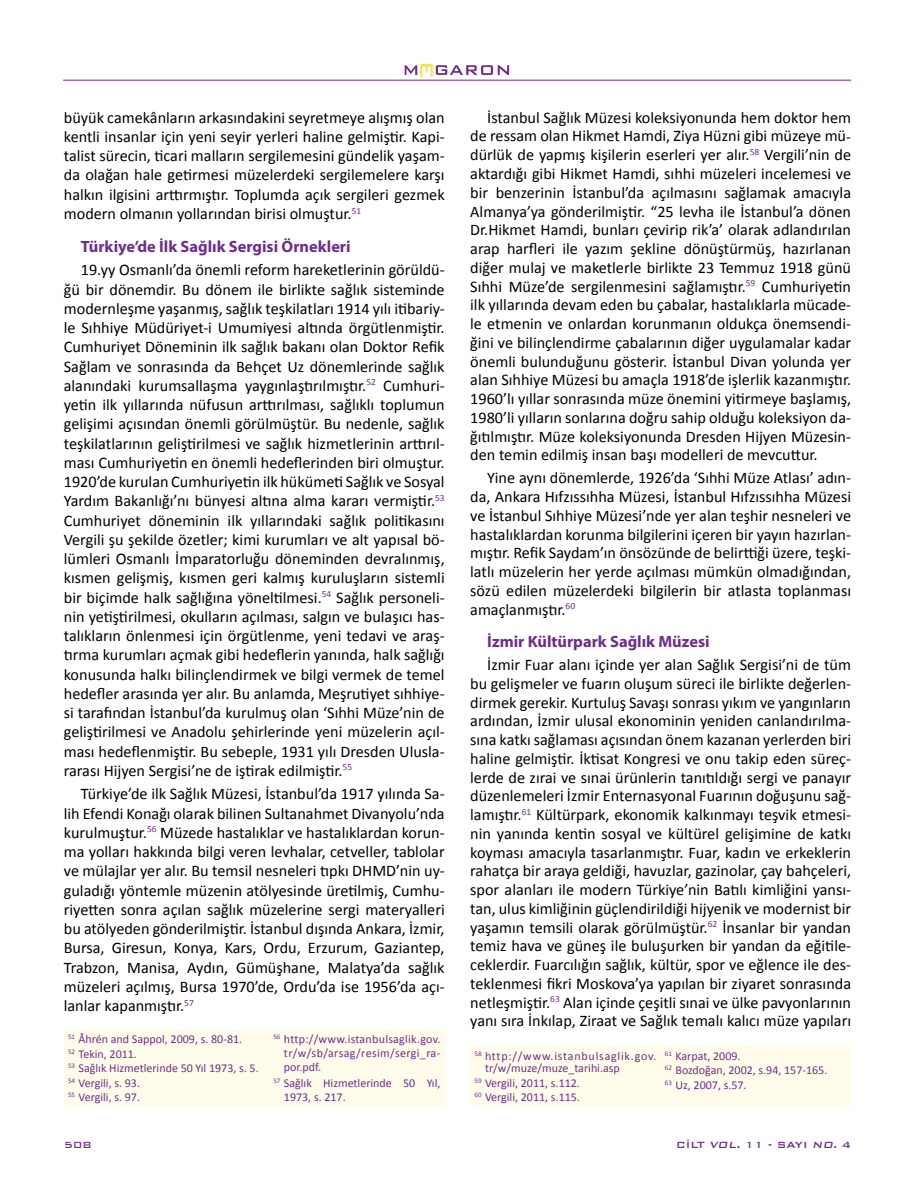
<style>
.page{position:relative;width:915px;height:1191px;background:#fff}
.page>*{position:absolute;margin:0;border:0;box-sizing:border-box;transform-origin:0 0}
.t1{font:700 16.35px "Myriad Pro";color:#6f2c91}
.t2{font:16.2px/18.8px "Calibri";color:#000;text-align:justify}
.t3{font:12px/14.5px "Calibri";color:#6f2c91}
.t4{font:12px/12.5px "Calibri";letter-spacing:.055em;color:#6f2c91}
.t5{font:500 12px "Bank Gothic BT";color:#6f2c91}
.s1{font-style:italic}
</style>
<div class="page">
<div style="left:470px;top:1046px;width:190px;height:59px;background:#fffde9"></div>
<div style="left:64px;top:1029px;width:205px;height:76px;background:#fffde9"></div>
<div style="left:660px;top:1046px;width:190px;height:59px;background:#fffde9"></div>
<div style="left:269px;top:1029px;width:175px;height:76px;background:#fffde9"></div>
<svg style="left:404px;top:64px;width:105px;height:13px"></svg>
<hr style="left:63px;top:80px;width:787px;height:1px;background:#6f2c91">
<p class="t2" style="left:64px;top:107px;width:382px;line-height:19.2px">büyük camekânların arkasındakini seyretmeye alışmış olan kentli insanlar için yeni seyir yerleri haline gelmiştir. Kapi&shy;talist sürecin, ticari malların sergilemesini gündelik yaşam&shy;da olağan hale getirmesi müzelerdeki sergilemelere karşı halkın ilgisini arttırmıştır. Toplumda açık sergileri gezmek modern olmanın yollarından birisi olmuştur.<sup>51</sup></p>
<p class="t1" style="left:81px;top:236px;width:271px">Türkiye’de İlk Sağlık Sergisi Örnekleri</p>
<p class="t2" style="left:64px;top:260px;width:382px;line-height:19.2px;text-indent:17px">19.yy Osmanlı’da önemli reform hareketlerinin görüldü&shy;ğü bir dönemdir. Bu dönem ile birlikte sağlık sisteminde modernleşme yaşanmış, sağlık teşkilatları 1914 yılı itibariy&shy;le Sıhhiye Müdüriyet-i Umumiyesi altında örgütlenmiştir.<br>Cumhuriyet Döneminin ilk sağlık bakanı olan Doktor Refik Sağlam ve sonrasında da Behçet Uz dönemlerinde sağlık alanındaki kurumsallaşma yaygınlaştırılmıştır.<sup>52</sup> Cumhuri&shy;yetin ilk yıllarında nüfusun arttırılması, sağlıklı toplumun gelişimi açısından önemli görülmüştür. Bu nedenle, sağlık teşkilatlarının geliştirilmesi ve sağlık hizmetlerinin arttırıl&shy;ması Cumhuriyetin en önemli hedeflerinden biri olmuştur.<br>1920’de kurulan Cumhuriyetin ilk hükümeti Sağlık ve Sosyal Yardım Bakanlığı’nı bünyesi altına alma kararı vermiştir.<sup>53<br></sup>Cumhuriyet döneminin ilk yıllarındaki sağlık politikasını Vergili şu şekilde özetler; kimi kurumları ve alt yapısal bö&shy;lümleri Osmanlı İmparatorluğu döneminden devralınmış, kısmen gelişmiş, kısmen geri kalmış kuruluşların sistemli bir biçimde halk sağlığına yöneltilmesi.<sup>54</sup> Sağlık personeli&shy;nin yetiştirilmesi, okulların açılması, salgın ve bulaşıcı has&shy;talıkların önlenmesi için örgütlenme, yeni tedavi ve araş&shy;tırma kurumları açmak gibi hedeflerin yanında, halk sağlığı konusunda halkı bilinçlendirmek ve bilgi vermek de temel hedefler arasında yer alır. Bu anlamda, Meşrutiyet sıhhiye&shy;si tarafından İstanbul’da kurulmuş olan ‘Sıhhi Müze’nin de geliştirilmesi ve Anadolu şehirlerinde yeni müzelerin açıl&shy;ması hedeflenmiştir. Bu sebeple, 1931 yılı Dresden Ulusla&shy;rarası Hijyen Sergisi’ne de iştirak edilmiştir.<sup>55</sup></p>
<p class="t2" style="left:64px;top:783px;width:382px;line-height:19.2px;text-indent:17px">Türkiye’de ilk Sağlık Müzesi, İstanbul’da 1917 yılında Sa&shy;lih Efendi Konağı olarak bilinen Sultanahmet Divanyolu’nda kurulmuştur.<sup>56</sup> Müzede hastalıklar ve hastalıklardan korun&shy;ma yolları hakkında bilgi veren levhalar, cetveller, tablolar ve mülajlar yer alır. Bu temsil nesneleri tıpkı DHMD’nin uy&shy;guladığı yöntemle müzenin atölyesinde üretilmiş, Cumhu&shy;riyetten sonra açılan sağlık müzelerine sergi materyalleri bu atölyeden gönderilmiştir. İstanbul dışında Ankara, İzmir, Bursa, Giresun, Konya, Kars, Ordu, Erzurum, Gaziantep, Trabzon, Manisa, Aydın, Gümüşhane, Malatya’da sağlık müzeleri açılmış, Bursa 1970’de, Ordu’da ise 1956’da açı&shy;lanlar kapanmıştır.<sup>57</sup></p>
<p class="t3" style="left:68px;top:1031px;width:192px"><sup>51</sup> Åhrén and Sappol, 2009, s. 80-81.<br><sup>52</sup> Tekin, 2011.<br><sup>53</sup> Sağlık Hizmetlerinde 50 Yıl 1973, s. 5.<br><sup>54</sup> Vergili, s. 93.<br><sup>55</sup> Vergili, s. 97.</p>
<p class="t3" style="left:284px;top:1031px;width:158px;line-height:14.1px;text-align:justify;text-indent:-10px"><sup>56</sup> http://www.istanbulsaglik.gov. tr/w/sb/arsag/resim/sergi_ra&shy;por.pdf.</p>
<p class="t3" style="left:284px;top:1075px;width:158px;line-height:14.1px;text-indent:-10px"><sup>57</sup> Sağlık Hizmetlerinde 50 Yıl,<br>1973, s. 217.</p>
<p class="t2" style="left:470px;top:107px;width:382px;text-indent:17px">İstanbul Sağlık Müzesi koleksiyonunda hem doktor hem de ressam olan Hikmet Hamdi, Ziya Hüzni gibi müzeye mü&shy;dürlük de yapmış kişilerin eserleri yer alır.<sup>58</sup> Vergili’nin de aktardığı gibi Hikmet Hamdi, sıhhi müzeleri incelemesi ve bir benzerinin İstanbul’da açılmasını sağlamak amacıyla Almanya’ya gönderilmiştir. “25 levha ile İstanbul’a dönen Dr.Hikmet Hamdi, bunları çevirip rik’a’ olarak adlandırılan arap harfleri ile yazım şekline dönüştürmüş, hazırlanan diğer mulaj ve maketlerle birlikte 23 Temmuz 1918 günü Sıhhi Müze’de sergilenmesini sağlamıştır.<sup>59</sup> Cumhuriyetin ilk yıllarında devam eden bu çabalar, hastalıklarla mücade&shy;le etmenin ve onlardan korunmanın oldukça önemsendi&shy;ğini ve bilinçlendirme çabalarının diğer uygulamalar kadar önemli bulunduğunu gösterir. İstanbul Divan yolunda yer alan Sıhhiye Müzesi bu amaçla 1918’de işlerlik kazanmıştır.<br>1960’lı yıllar sonrasında müze önemini yitirmeye başlamış, 1980’li yılların sonlarına doğru sahip olduğu koleksiyon da&shy;ğıtılmıştır. Müze koleksiyonunda Dresden Hijyen Müzesin&shy;den temin edilmiş insan başı modelleri de mevcuttur.</p>
<p class="t2" style="left:470px;top:468px;width:382px;text-indent:17px">Yine aynı dönemlerde, 1926’da ‘Sıhhi Müze Atlası’ adın&shy;da, Ankara Hıfzıssıhha Müzesi, İstanbul Hıfzıssıhha Müzesi ve İstanbul Sıhhiye Müzesi’nde yer alan teşhir nesneleri ve hastalıklardan korunma bilgilerini içeren bir yayın hazırlan&shy;mıştır. Refik Saydam’ın önsözünde de belirttiği üzere, teşki&shy;latlı müzelerin her yerde açılması mümkün olmadığından, sözü edilen müzelerdeki bilgilerin bir atlasta toplanması amaçlanmıştır.<sup>60</sup></p>
<p class="t1" style="left:487px;top:631px;width:224px">İzmir Kültürpark Sağlık Müzesi</p>
<p class="t2" style="left:470px;top:654px;width:382px;text-indent:17px">İzmir Fuar alanı içinde yer alan Sağlık Sergisi’ni de tüm bu gelişmeler ve fuarın oluşum süreci ile birlikte değerlen&shy;dirmek gerekir. Kurtuluş Savaşı sonrası yıkım ve yangınların ardından, İzmir ulusal ekonominin yeniden canlandırılma&shy;sına katkı sağlaması açısından önem kazanan yerlerden biri haline gelmiştir. İktisat Kongresi ve onu takip eden süreç&shy;lerde de zırai ve sınai ürünlerin tanıtıldığı sergi ve panayır düzenlemeleri İzmir Enternasyonal Fuarının doğuşunu sağ&shy;lamıştır.<sup>61</sup> Kültürpark, ekonomik kalkınmayı teşvik etmesi&shy;nin yanında kentin sosyal ve kültürel gelişimine de katkı koyması amacıyla tasarlanmıştır. Fuar, kadın ve erkeklerin rahatça bir araya geldiği, havuzlar, gazinolar, çay bahçeleri, spor alanları ile modern Türkiye’nin Batılı kimliğini yansı&shy;tan, ulus kimliğinin güçlendirildiği hijyenik ve modernist bir yaşamın temsili olarak görülmüştür.<sup>62</sup> İnsanlar bir yandan temiz hava ve güneş ile buluşurken bir yandan da eğitile&shy;ceklerdir. Fuarcılığın sağlık, kültür, spor ve eğlence ile des&shy;teklenmesi fikri Moskova’ya yapılan bir ziyaret sonrasında netleşmiştir.<sup>63</sup> Alan içinde çeşitli sınai ve ülke pavyonlarının yanı sıra İnkılap, Ziraat ve Sağlık temalı kalıcı müze yapıları</p>
<p class="t4" style="left:485px;top:1048px;width:173px;text-indent:-10px"><sup>58</sup> http://www.istanbulsaglik.gov. tr/w/muze/muze_tarihi.asp</p>
<p class="t3" style="left:474px;top:1074px;width:107px"><sup>59</sup> Vergili, 2011, s.112.<br><sup>60</sup> Vergili, 2011, s.115.</p>
<p class="t3" style="left:664px;top:1047px;width:164px"><sup>61</sup> Karpat, 2009.<br><sup>62</sup> Bozdoğan, 2002, s.94, 157-165.<br><sup>63</sup> Uz, 2007, s.57.</p>
<p class="t5" style="left:64px;top:1138px;width:29px">508</p>
<p class="t5" style="left:676px;top:1138px;width:176px">CİLT <span class="s1">VOL.</span> 11 - SAYI <span class="s1">NO.</span> 4</p>
</div>
